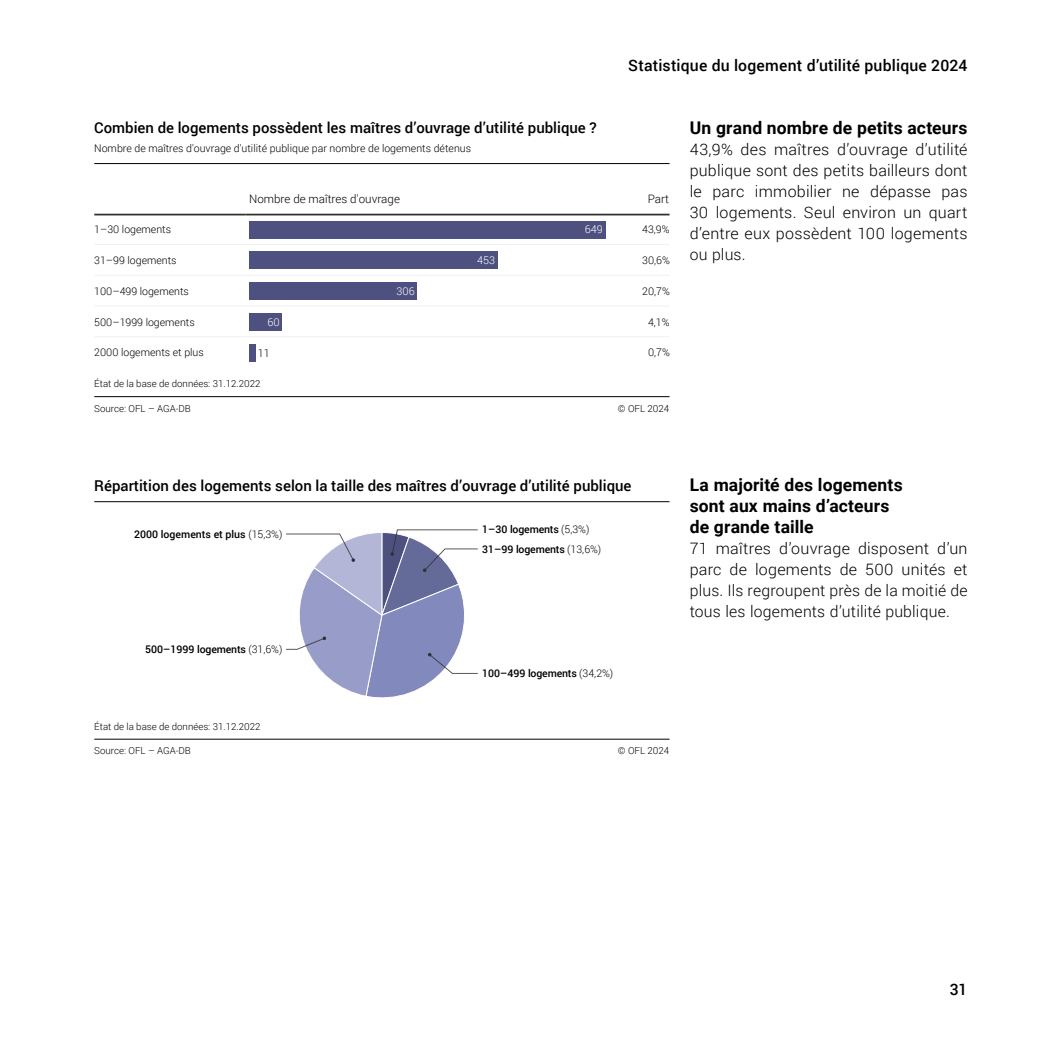
<style>
.page{position:relative;width:1042px;height:1042px;background:#fff}
.page>*{position:absolute;margin:0;border:0;box-sizing:border-box;transform-origin:0 0}
.Intertitre{font:700 17.5px/21px "Roboto";letter-spacing:.01em;color:#000}
.Texte_courant{font:300 15.75px/21px "Roboto";letter-spacing:.015em;color:#000;text-align:justify}
.t1{font:500 15.75px "Roboto";letter-spacing:.015em;color:#000}
.t2{font:500 14.88px "Roboto";color:#000}
.t3{font:300 11.55px "Roboto";color:#000}
.t4{font:300 10.85px "Roboto";color:#fff}
.t5{font:300 10.85px "Roboto";color:#000}
.t6{font:300 10.5px "Roboto";color:#000}
.t7{font:500 10.5px/19.1px "Roboto";letter-spacing:-.015em;color:#000}
.t8{font:300 9.62px "Roboto";color:#000}
.s1{font-weight:300}
</style>
<div class="page">
<hr style="left:94px;top:163px;width:575px;height:1px;background:#000">
<div style="left:249px;top:221px;width:356px;height:17px;background:#4e5180"></div>
<div style="left:249px;top:251px;width:249px;height:18px;background:#4e5180"></div>
<div style="left:249px;top:282px;width:168px;height:18px;background:#4e5180"></div>
<div style="left:249px;top:313px;width:33px;height:18px;background:#4e5180"></div>
<div style="left:249px;top:344px;width:6px;height:17px;background:#4e5180"></div>
<hr style="left:94px;top:244px;width:152px;height:1px;background:#000">
<hr style="left:246px;top:244px;width:363px;height:1px;background:#000">
<hr style="left:609px;top:244px;width:60px;height:1px;background:#000">
<hr style="left:94px;top:275px;width:152px;height:1px;background:#000">
<hr style="left:246px;top:275px;width:363px;height:1px;background:#000">
<hr style="left:609px;top:275px;width:60px;height:1px;background:#000">
<hr style="left:94px;top:306px;width:152px;height:1px;background:#000">
<hr style="left:246px;top:306px;width:363px;height:1px;background:#000">
<hr style="left:609px;top:306px;width:60px;height:1px;background:#000">
<hr style="left:94px;top:336px;width:152px;height:1px;background:#000">
<hr style="left:246px;top:336px;width:363px;height:1px;background:#000">
<hr style="left:609px;top:336px;width:60px;height:1px;background:#000">
<hr style="left:94px;top:214px;width:152px;height:1px;background:#303030">
<hr style="left:246px;top:214px;width:363px;height:1px;background:#303030">
<hr style="left:609px;top:214px;width:60px;height:1px;background:#303030">
<hr style="left:94px;top:396px;width:575px;height:1px;background:#000">
<hr style="left:94px;top:501px;width:575px;height:1px;background:#000">
<svg style="left:286px;top:529px;width:192px;height:169px"></svg>
<hr style="left:94px;top:739px;width:575px;height:1px;background:#000">
<p class="t1" style="left:628px;top:54px;width:341px">Statistique du logement d’utilité publique 2024</p>
<p class="t2" style="left:94px;top:118px;width:504px">Combien de logements possèdent les maîtres d’ouvrage d’utilité publique ?</p>
<p class="t6" style="left:94px;top:141px;width:378px">Nombre de maîtres d'ouvrage d'utilité publique par nombre de logements détenus</p>
<p class="t3" style="left:249px;top:191px;width:152px">Nombre de maîtres d'ouvrage</p>
<p class="t3" style="left:648px;top:191px;width:23px">Part</p>
<p class="t6" style="left:94px;top:222px;width:78px">1–30 logements</p>
<p class="t4" style="left:585px;top:222px;width:19px">649</p>
<p class="t6" style="left:642px;top:222px;width:29px">43,9%</p>
<p class="t6" style="left:94px;top:253px;width:84px">31–99 logements</p>
<p class="t4" style="left:477px;top:253px;width:19px">453</p>
<p class="t6" style="left:642px;top:253px;width:29px">30,6%</p>
<p class="t6" style="left:94px;top:284px;width:96px">100–499 logements</p>
<p class="t4" style="left:397px;top:283px;width:20px">306</p>
<p class="t6" style="left:642px;top:284px;width:29px">20,7%</p>
<p class="t6" style="left:94px;top:314px;width:102px">500–1999 logements</p>
<p class="t4" style="left:267px;top:314px;width:14px">60</p>
<p class="t6" style="left:648px;top:314px;width:23px">4,1%</p>
<p class="t6" style="left:94px;top:345px;width:111px">2000 logements et plus</p>
<p class="t5" style="left:258px;top:345px;width:13px">11</p>
<p class="t6" style="left:648px;top:345px;width:23px">0,7%</p>
<p class="t8" style="left:94px;top:377px;width:168px">État de la base de données: 31.12.2022</p>
<p class="t8" style="left:94px;top:402px;width:98px">Source: OFL – AGA-DB</p>
<p class="t8" style="left:618px;top:402px;width:53px">© OFL 2024</p>
<p class="Intertitre" style="left:690px;top:116px;width:279px">Un grand nombre de petits acteurs</p>
<p class="Texte_courant" style="left:690px;top:138px;width:279px">43,9% des maîtres d’ouvrage d’utilité publique sont des petits bailleurs dont le parc immobilier ne dépasse pas 30 logements. Seul environ un quart d’entre eux possèdent 100 logements ou plus.</p>
<p class="t2" style="left:94px;top:475px;width:539px">Répartition des logements selon la taille des maîtres d’ouvrage d’utilité publique</p>
<p class="t7" style="left:482px;top:520px;width:121px">1–30 logements <span class="s1">(5,3%)<br></span>31–99 logements <span class="s1">(13,6%)</span></p>
<p class="t7" style="left:134px;top:524px;width:150px">2000 logements et plus <span class="s1">(15,3%)</span></p>
<p class="t7" style="left:145px;top:639px;width:139px">500–1999 logements <span class="s1">(31,6%)</span></p>
<p class="t7" style="left:482px;top:663px;width:133px">100–499 logements <span class="s1">(34,2%)</span></p>
<p class="t8" style="left:94px;top:719px;width:168px">État de la base de données: 31.12.2022</p>
<p class="t8" style="left:94px;top:744px;width:98px">Source: OFL – AGA-DB</p>
<p class="t8" style="left:618px;top:744px;width:53px">© OFL 2024</p>
<p class="Intertitre" style="left:690px;top:473px;width:214px">La majorité des logements sont aux mains d’acteurs de grande taille</p>
<p class="Texte_courant" style="left:690px;top:537px;width:279px">71 maîtres d’ouvrage disposent d’un parc de logements de 500 unités et plus. Ils regroupent près de la moitié de tous les logements d’utilité publique.</p>
<p class="t1" style="left:950px;top:978px;width:19px">31</p>
</div>
